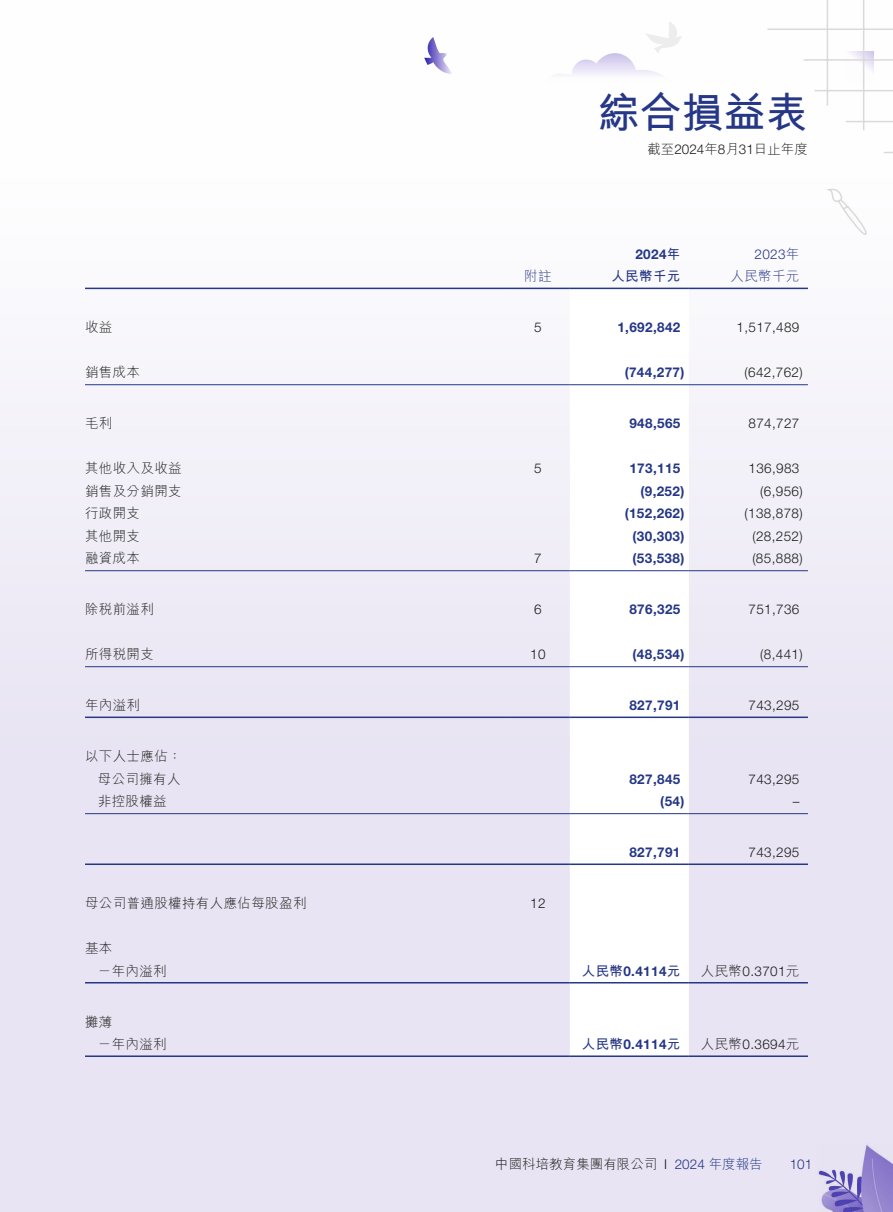
<style>
.page{position:relative;width:893px;height:1212px;background:#fff}
.page>*{position:absolute;margin:0;border:0;box-sizing:border-box;transform-origin:0 0}
.t1{font:700 42px "M Hei HK";color:#253786}
.t2{font:700 13.5px "Helvetica Neue LT Pro";letter-spacing:.025em;color:#253786}
.t3{font:300 13.5px "Helvetica Neue LT Pro";letter-spacing:.025em;color:#1c1c1b}
.t4{font:300 13.5px/22.5px "M Hei HK";letter-spacing:.025em;color:#1c1c1b}
.t5{font:300 13.5px "M Hei HK";color:#1c1c1b}
.t6{font:300 13.5px "Helvetica Neue LT Pro";letter-spacing:.025em;color:#253786}
.t7{font:300 13.5px "M Hei HK";letter-spacing:.025em;color:#253786}
.t8{font:700 13.5px "M Hei HK";letter-spacing:.025em;color:#253786}
.s1{font-family:"Helvetica Neue LT Pro"}
.s2{font-family:"M Hei HK"}
.s3{font-family:"Helvetica Neue LT Pro";color:#253786}
.s4{color:#253786}
</style>
<div class="page">
<div style="left:0;top:0;width:893px;height:1212px;background:linear-gradient(to bottom,#fffffe,#e2ddf0)"></div>
<svg style="left:766px;top:0;width:127px;height:236px"></svg>
<svg style="left:547px;top:22px;width:135px;height:63px"></svg>
<img style="left:818px;top:1143px;width:75px;height:69px">
<svg style="left:424px;top:37px;width:29px;height:37px"></svg>
<svg style="left:570px;top:289px;width:119px;height:766px"></svg>
<hr style="left:85px;top:288px;width:421px;height:1px;background:#253786">
<hr style="left:506px;top:288px;width:64px;height:1px;background:#253786">
<hr style="left:570px;top:288px;width:119px;height:1px;background:#253786">
<hr style="left:689px;top:288px;width:119px;height:1px;background:#253786">
<hr style="left:85px;top:384px;width:421px;height:1px;background:#253786">
<hr style="left:506px;top:384px;width:64px;height:1px;background:#253786">
<hr style="left:570px;top:384px;width:119px;height:1px;background:#253786">
<hr style="left:689px;top:384px;width:119px;height:1px;background:#253786">
<hr style="left:85px;top:570px;width:421px;height:1px;background:#253786">
<hr style="left:506px;top:570px;width:64px;height:1px;background:#253786">
<hr style="left:570px;top:570px;width:119px;height:1px;background:#253786">
<hr style="left:689px;top:570px;width:119px;height:1px;background:#253786">
<hr style="left:85px;top:666px;width:421px;height:1px;background:#253786">
<hr style="left:506px;top:666px;width:64px;height:1px;background:#253786">
<hr style="left:570px;top:666px;width:119px;height:1px;background:#253786">
<hr style="left:689px;top:666px;width:119px;height:1px;background:#253786">
<hr style="left:85px;top:716px;width:421px;height:2px;background:#253786">
<hr style="left:506px;top:716px;width:64px;height:2px;background:#253786">
<hr style="left:570px;top:716px;width:119px;height:2px;background:#253786">
<hr style="left:689px;top:716px;width:119px;height:2px;background:#253786">
<hr style="left:85px;top:813px;width:421px;height:1px;background:#253786">
<hr style="left:506px;top:813px;width:64px;height:1px;background:#253786">
<hr style="left:570px;top:813px;width:119px;height:1px;background:#253786">
<hr style="left:689px;top:813px;width:119px;height:1px;background:#253786">
<hr style="left:85px;top:863px;width:421px;height:2px;background:#253786">
<hr style="left:506px;top:863px;width:64px;height:2px;background:#253786">
<hr style="left:570px;top:863px;width:119px;height:2px;background:#253786">
<hr style="left:689px;top:863px;width:119px;height:2px;background:#253786">
<hr style="left:85px;top:982px;width:421px;height:1px;background:#253786">
<hr style="left:506px;top:982px;width:64px;height:1px;background:#253786">
<hr style="left:570px;top:982px;width:119px;height:1px;background:#253786">
<hr style="left:689px;top:982px;width:119px;height:1px;background:#253786">
<hr style="left:85px;top:1055px;width:421px;height:2px;background:#253786">
<hr style="left:506px;top:1055px;width:64px;height:2px;background:#253786">
<hr style="left:570px;top:1055px;width:119px;height:2px;background:#253786">
<hr style="left:689px;top:1055px;width:119px;height:2px;background:#253786">
<h1 class="t1" style="left:598px;top:82px;width:211px">綜合損益表</h1>
<p class="t4" style="left:647px;top:137px;width:162px">截至<span class="s1">2024</span>年<span class="s1">8</span>月<span class="s1">31</span>日止年度</p>
<p class="t2" style="left:635px;top:246px;width:46px">2024<span class="s2">年</span></p>
<p class="t6" style="left:754px;top:246px;width:46px">2023<span class="s2">年</span></p>
<p class="t7" style="left:524px;top:267px;width:29px">附註</p>
<p class="t8" style="left:611px;top:267px;width:70px">人民幣千元</p>
<p class="t7" style="left:730px;top:267px;width:70px">人民幣千元</p>
<p class="t4" style="left:85px;top:316px;width:29px">收益</p>
<p class="t3" style="left:534px;top:319px;width:9px">5</p>
<p class="t2" style="left:617px;top:319px;width:64px">1,692,842</p>
<p class="t3" style="left:736px;top:319px;width:64px">1,517,489</p>
<p class="t4" style="left:85px;top:361px;width:57px">銷售成本</p>
<p class="t2" style="left:625px;top:364px;width:61px">(744,277)</p>
<p class="t3" style="left:744px;top:364px;width:60px">(642,762)</p>
<p class="t4" style="left:85px;top:412px;width:29px">毛利</p>
<p class="t2" style="left:629px;top:415px;width:52px">948,565</p>
<p class="t3" style="left:748px;top:415px;width:52px">874,727</p>
<p class="t4" style="left:85px;top:457px;width:98px">其他收入及收益</p>
<p class="t3" style="left:534px;top:460px;width:9px">5</p>
<p class="t2" style="left:629px;top:460px;width:52px">173,115</p>
<p class="t3" style="left:748px;top:460px;width:52px">136,983</p>
<p class="t4" style="left:85px;top:479px;width:98px">銷售及分銷開支</p>
<p class="t2" style="left:640px;top:483px;width:45px">(9,252)</p>
<p class="t3" style="left:760px;top:483px;width:44px">(6,956)</p>
<p class="t4" style="left:85px;top:502px;width:57px">行政開支</p>
<p class="t2" style="left:625px;top:505px;width:61px">(152,262)</p>
<p class="t3" style="left:744px;top:505px;width:60px">(138,878)</p>
<p class="t4" style="left:85px;top:524px;width:57px">其他開支</p>
<p class="t2" style="left:633px;top:528px;width:53px">(30,303)</p>
<p class="t3" style="left:752px;top:528px;width:52px">(28,252)</p>
<p class="t4" style="left:85px;top:547px;width:57px">融資成本</p>
<p class="t3" style="left:534px;top:550px;width:9px">7</p>
<p class="t2" style="left:633px;top:550px;width:53px">(53,538)</p>
<p class="t3" style="left:752px;top:550px;width:52px">(85,888)</p>
<p class="t4" style="left:85px;top:598px;width:70px">除稅前溢利</p>
<p class="t3" style="left:534px;top:601px;width:9px">6</p>
<p class="t2" style="left:629px;top:601px;width:52px">876,325</p>
<p class="t3" style="left:748px;top:601px;width:52px">751,736</p>
<p class="t4" style="left:85px;top:643px;width:70px">所得稅開支</p>
<p class="t3" style="left:530px;top:646px;width:17px">10</p>
<p class="t2" style="left:633px;top:646px;width:53px">(48,534)</p>
<p class="t3" style="left:760px;top:646px;width:44px">(8,441)</p>
<p class="t4" style="left:85px;top:694px;width:57px">年內溢利</p>
<p class="t2" style="left:629px;top:697px;width:52px">827,791</p>
<p class="t3" style="left:748px;top:697px;width:52px">743,295</p>
<p class="t4" style="left:85px;top:745px;width:98px;text-align:right">以下人士應佔：母公司擁有人</p>
<p class="t2" style="left:629px;top:771px;width:52px">827,845</p>
<p class="t3" style="left:748px;top:771px;width:52px">743,295</p>
<p class="t4" style="left:98px;top:790px;width:70px">非控股權益</p>
<p class="t2" style="left:660px;top:793px;width:26px">(54)</p>
<p class="t3" style="left:793px;top:793px;width:8px">–</p>
<p class="t2" style="left:629px;top:844px;width:52px">827,791</p>
<p class="t3" style="left:748px;top:844px;width:52px">743,295</p>
<p class="t4" style="left:85px;top:892px;width:223px">母公司普通股權持有人應佔每股盈利</p>
<p class="t3" style="left:530px;top:895px;width:17px">12</p>
<p class="t4" style="left:98px;top:937px;width:70px;text-indent:-13px">基本<br>－年內溢利</p>
<p class="t2" style="left:582px;top:963px;width:100px"><span class="s2">人民幣</span>0.4114<span class="s2">元</span></p>
<p class="t3" style="left:701px;top:963px;width:100px"><span class="s2">人民幣</span>0.3701<span class="s2">元</span></p>
<p class="t4" style="left:98px;top:1010px;width:70px;text-indent:-13px">攤薄<br>－年內溢利</p>
<p class="t2" style="left:582px;top:1036px;width:100px"><span class="s2">人民幣</span>0.4114<span class="s2">元</span></p>
<p class="t3" style="left:701px;top:1036px;width:100px"><span class="s2">人民幣</span>0.3694<span class="s2">元</span></p>
<p class="t5" style="left:495px;top:1154px;width:269px">中國科培教育集團有限公司 <span class="s1">I</span> <span class="s3">2024</span> <span class="s4">年度報告</span></p>
<p class="t6" style="left:790px;top:1156px;width:24px">101</p>
</div>
